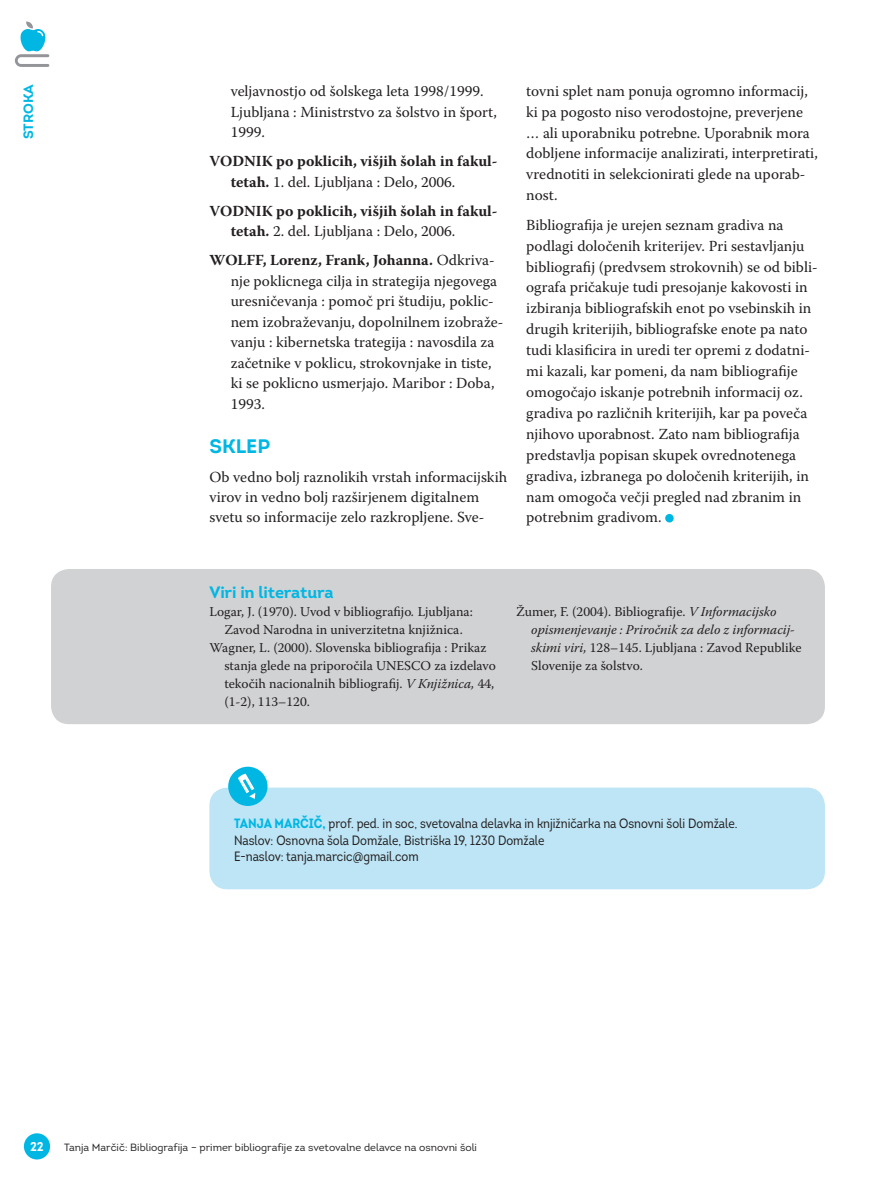
<style>
.page{position:relative;width:893px;height:1191px;background:#fff}
.page>*{position:absolute;margin:0;border:0;box-sizing:border-box;transform-origin:0 0}
.t1{font:700 19.5px "Intro";color:#00b7e4}
.t2{font:700 16.5px "Intro";letter-spacing:-.01em;color:#00b7e4}
.t3{font:15.3px/20.9px "Warnock Pro";color:#231f20}
.t4{font:700 15.3px/20.4px "Warnock Pro";letter-spacing:.005em;color:#231f20}
.t5{font:13.5px/18px "Warnock Pro";color:#231f20}
.t6{font:13.5px/16.5px "Intro Cond";color:#231f20}
.t7{font:700 13.5px "Intro";color:#00b7e4}
.t8{font:700 12.75px "Intro";color:#fff}
.t9{font:10.5px "Intro";color:#231f20}
.s1{font-weight:400}
.s2{font-weight:700}
.s3{font-style:italic}
.s4{font-weight:700;color:#00b7e4}
</style>
<div class="page">
<div style="left:24px;top:1133px;width:26px;height:26px;background:#00b7e4;border-radius:50%"></div>
<svg style="left:15px;top:22px;width:34px;height:45px"></svg>
<div style="left:665px;top:514px;width:9px;height:8px;background:#00b7e4;border-radius:50%"></div>
<div style="left:51px;top:569px;width:774px;height:155px;background:#d1d2d4;border-radius:18px"></div>
<div style="left:209px;top:787px;width:616px;height:102px;background:#bde5f5;border-radius:18px"></div>
<div style="left:228px;top:766px;width:40px;height:40px;background:#00b7e4;border-radius:50%"></div>
<svg style="left:238px;top:773px;width:17px;height:26px"></svg>
<p class="t7" style="left:20px;top:139px;width:57px;rotate:-90deg">STROKA</p>
<p class="t3" style="left:231px;top:81px;width:268px;line-height:20.4px">veljavnostjo od šolskega leta 1998/1999.<br>Ljubljana : Ministrstvo za šolstvo in šport,<br>1999.</p>
<p class="t4" style="left:231px;top:151px;width:268px;text-indent:-21px">VODNIK po poklicih, višjih šolah in fakul&shy;tetah. <span class="s1">1. del. Ljubljana : Delo, 2006.</span></p>
<p class="t4" style="left:231px;top:200px;width:268px;text-indent:-21px">VODNIK po poklicih, višjih šolah in fakul&shy;tetah. <span class="s1">2. del. Ljubljana : Delo, 2006.</span></p>
<p class="t3" style="left:231px;top:250px;width:274px;line-height:20.4px;text-indent:-21px"><span class="s2">WOLFF, Lorenz, Frank, Johanna.</span> Odkriva&shy;nje poklicnega cilja in strategija njegovega uresničevanja : pomoč pri študiju, poklic&shy;nem izobraževanju, dopolnilnem izobraže&shy;vanju : kibernetska trategija : navosdila za začetnike v poklicu, strokovnjake in tiste, ki se poklicno usmerjajo. Maribor : Doba, 1993.</p>
<p class="t1" style="left:209px;top:433px;width:62px">Sklep</p>
<p class="t3" style="left:209px;top:466px;width:299px;line-height:20.4px">Ob vedno bolj raznolikih vrstah informacijskih virov in vedno bolj razširjenem digitalnem svetu so informacije zelo razkropljene. Sve-</p>
<p class="t3" style="left:526px;top:80px;width:293px">tovni splet nam ponuja ogromno informacij, ki pa pogosto niso verodostojne, preverjene … ali uporabniku potrebne. Uporabnik mora dobljene informacije analizirati, interpretirati, vrednotiti in selekcionirati glede na uporab&shy;nost.</p>
<p class="t3" style="left:526px;top:214px;width:293px">Bibliografija je urejen seznam gradiva na podlagi določenih kriterijev. Pri sestavljanju bibliografij (predvsem strokovnih) se od bibli&shy;ografa pričakuje tudi presojanje kakovosti in izbiranja bibliografskih enot po vsebinskih in drugih kriterijih, bibliografske enote pa nato tudi klasificira in uredi ter opremi z dodatni&shy;mi kazali, kar pomeni, da nam bibliografije omogočajo iskanje potrebnih informacij oz. gradiva po različnih kriterijih, kar pa poveča njihovo uporabnost. Zato nam bibliografija predstavlja popisan skupek ovrednotenega gradiva, izbranega po določenih kriterijih, in nam omogoča večji pregled nad zbranim in potrebnim gradivom.</p>
<p class="t2" style="left:209px;top:581px;width:126px">Viri in literatura</p>
<p class="t5" style="left:209px;top:602px;width:265px">Logar, J. (1970). Uvod v bibliografijo<span class="s3">.</span> Ljubljana:</p>
<p class="t5" style="left:224px;top:620px;width:240px">Zavod Narodna in univerzitetna knjižnica.</p>
<p class="t5" style="left:209px;top:638px;width:279px">Wagner, L. (2000). Slovenska bibliografija : Prikaz</p>
<p class="t5" style="left:224px;top:656px;width:273px">stanja glede na priporočila UNESCO za izdelavo</p>
<p class="t5" style="left:224px;top:674px;width:271px">tekočih nacionalnih bibliografij. <span class="s3">V Knjižnica,</span> 44,</p>
<p class="t5" style="left:224px;top:692px;width:87px">(1-2), 113–120.</p>
<p class="t5" style="left:531px;top:602px;width:272px;text-indent:-15px">Žumer, F. (2004). Bibliografije. <span class="s3">V Informacijsko opismenjevanje : Priročnik za delo z informacij&shy;skimi viri,</span> 128–145. Ljubljana : Zavod Republike Slovenije za šolstvo.</p>
<p class="t6" style="left:234px;top:815px;width:505px"><span class="s4">TANJA MARČIČ,</span> prof. ped. in soc, svetovalna delavka in knjižničarka na Osnovni šoli Domžale.<br>Naslov: Osnovna šola Domžale, Bistriška 19, 1230 Domžale<br>E-naslov: tanja.marcic@gmail.com</p>
<p class="t8" style="left:30px;top:1137px;width:15px">22</p>
<p class="t9" style="left:64px;top:1140px;width:414px">Tanja Marčič: Bibliografija – primer bibliografije za svetovalne delavce na osnovni šoli</p>
</div>
